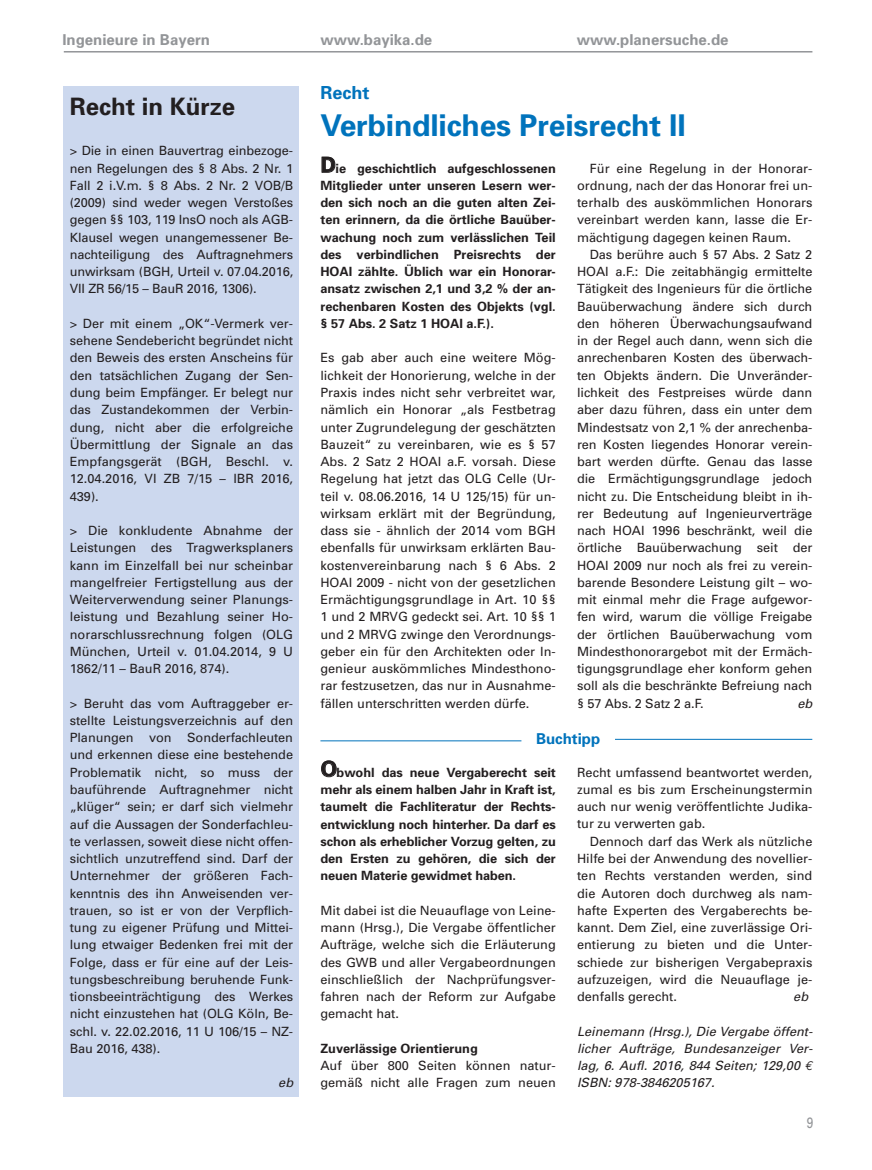
<style>
.page{position:relative;width:872px;height:1170px;background:#fff}
.page>*{position:absolute;margin:0;border:0;box-sizing:border-box;transform-origin:0 0}
.t1{font:700 30px "Univers";letter-spacing:-.005em;color:#0073bc}
.t2{font:700 24px "Univers";color:#231f20}
.t3{font:700 18px "Univers";color:#0073bc}
.t4{font:700 15px "Univers";color:#939598}
.t5{font:700 15px "Univers";color:#0073bc}
.t6{font:15px "Univers";color:#939598;scale:.8 1}
.t7{font:12.75px/17.2px "Univers";color:#231f20;text-align:justify}
.t8{font:700 12.75px/17.2px "Univers";color:#231f20;text-align:justify}
.t9{font:italic 12.75px/17.2px "Univers";color:#231f20;text-align:justify}
.s1{font-size:21px}
.s2{font-family:"Euro Mono"}
</style>
<div class="page">
<hr style="left:64px;top:51px;width:748px;height:2px;background:#939598">
<div style="left:64px;top:86px;width:235px;height:1010px;background:#ccd8ee"></div>
<hr style="left:320px;top:740px;width:201px;height:1px;background:#0073bc">
<hr style="left:615px;top:739px;width:197px;height:1px;background:#0073bc">
<p class="t4" style="left:62px;top:34px;width:149px">Ingenieure in Bayern</p>
<p class="t4" style="left:320px;top:35px;width:113px">www.bayika.de</p>
<p class="t4" style="left:577px;top:35px;width:153px">www.planersuche.de</p>
<h2 class="t2" style="left:70px;top:97px;width:167px">Recht in Kürze</h2>
<p class="t7" style="left:70px;top:143px;width:225px">&gt; Die in einen Bauvertrag einbezoge&shy;nen Regelungen des § 8 Abs. 2 Nr. 1<br>Fall 2 i.V.m. § 8 Abs. 2 Nr. 2 VOB/B (2009) sind weder wegen Verstoßes gegen §§ 103, 119 InsO noch als AGB-Klausel wegen unangemessener Be&shy;nachteiligung des Auftragnehmers unwirksam (BGH, Urteil v. 07.04.2016, VII ZR 56/15 – BauR 2016, 1306).</p>
<p class="t7" style="left:70px;top:316px;width:225px">&gt; Der mit einem „OK“-Vermerk ver&shy;sehene Sendebericht begründet nicht den Beweis des ersten Anscheins für den tatsächlichen Zugang der Sen&shy;dung beim Empfänger. Er belegt nur das Zustandekommen der Verbin&shy;dung, nicht aber die erfolgreiche Übermittlung der Signale an das Empfangsgerät (BGH, Beschl. v.<br>12.04.2016, VI ZB 7/15 – IBR 2016, 439).</p>
<p class="t7" style="left:70px;top:523px;width:225px">&gt; Die konkludente Abnahme der Leistungen des Tragwerksplaners kann im Einzelfall bei nur scheinbar mangelfreier Fertigstellung aus der Weiterverwendung seiner Planungs&shy;leistung und Bezahlung seiner Ho&shy;norarschlussrechnung folgen (OLG München, Urteil v. 01.04.2014, 9 U 1862/11 – BauR 2016, 874).</p>
<p class="t7" style="left:70px;top:695px;width:225px">&gt; Beruht das vom Auftraggeber er&shy;stellte Leistungsverzeichnis auf den Planungen von Sonderfachleuten und erkennen diese eine bestehende Problematik nicht, so muss der bauführende Auftragnehmer nicht „klüger“ sein; er darf sich vielmehr auf die Aussagen der Sonderfachleu&shy;te verlassen, soweit diese nicht offen&shy;sichtlich unzutreffend sind. Darf der Unternehmer der größeren Fach&shy;kenntnis des ihn Anweisenden ver&shy;trauen, so ist er von der Verpflich&shy;tung zu eigener Prüfung und Mittei&shy;lung etwaiger Bedenken frei mit der Folge, dass er für eine auf der Leis&shy;tungsbeschreibung beruhende Funk&shy;tionsbeeinträchtigung des Werkes nicht einzustehen hat (OLG Köln, Be&shy;schl. v. 22.02.2016, 11 U 106/15 – NZ-Bau 2016, 438).</p>
<p class="t9" style="left:278px;top:1075px;width:16px">eb</p>
<h3 class="t3" style="left:320px;top:86px;width:51px">Recht</h3>
<h1 class="t1" style="left:320px;top:114px;width:367px">Verbindliches Preisrecht II</h1>
<p class="t8" style="left:320px;top:160px;width:237px"><span class="s1">D</span>ie geschichtlich aufgeschlossenen Mitglieder unter unseren Lesern wer&shy;den sich noch an die guten alten Zei&shy;ten erinnern, da die örtliche Bauüber&shy;wachung noch zum verlässlichen Teil des verbindlichen Preisrechts der HOAI zählte. Üblich war ein Honorar&shy;ansatz zwischen 2,1 und 3,2 % der an&shy;rechenbaren Kosten des Objekts (vgl. § 57 Abs. 2 Satz 1 HOAI a.F.).</p>
<p class="t7" style="left:320px;top:350px;width:237px">Es gab aber auch eine weitere Mög&shy;lichkeit der Honorierung, welche in der Praxis indes nicht sehr verbreitet war, nämlich ein Honorar „als Festbetrag unter Zugrundelegung der geschätzten Bauzeit“ zu vereinbaren, wie es § 57<br>Abs. 2 Satz 2 HOAI a.F. vorsah. Diese Regelung hat jetzt das OLG Celle (Ur&shy;teil v. 08.06.2016, 14 U 125/15) für un&shy;wirksam erklärt mit der Begründung, dass sie - ähnlich der 2014 vom BGH ebenfalls für unwirksam erklärten Bau&shy;kostenvereinbarung nach § 6 Abs. 2<br>HOAI 2009 - nicht von der gesetzlichen Ermächtigungsgrundlage in Art. 10 §§ 1 und 2 MRVG gedeckt sei. Art. 10 §§ 1 und 2 MRVG zwinge den Verordnungs&shy;geber ein für den Architekten oder In&shy;genieur auskömmliches Mindesthono&shy;rar festzusetzen, das nur in Ausnahme&shy;fällen unterschritten werden dürfe.</p>
<p class="t7" style="left:577px;top:160px;width:237px;text-indent:13px">Für eine Regelung in der Honorar&shy;ordnung, nach der das Honorar frei un&shy;terhalb des auskömmlichen Honorars vereinbart werden kann, lasse die Er&shy;mächtigung dagegen keinen Raum.</p>
<p class="t7" style="left:577px;top:247px;width:237px;text-indent:13px">Das berühre auch § 57 Abs. 2 Satz 2<br>HOAI a.F.: Die zeitabhängig ermittelte Tätigkeit des Ingenieurs für die örtliche Bauüberwachung ändere sich durch den höheren Überwachungsaufwand in der Regel auch dann, wenn sich die anrechenbaren Kosten des überwach&shy;ten Objekts ändern. Die Unveränder&shy;lichkeit des Festpreises würde dann aber dazu führen, dass ein unter dem Mindestsatz von 2,1 % der anrechenba&shy;ren Kosten liegendes Honorar verein&shy;bart werden dürfte. Genau das lasse die Ermächtigungsgrundlage jedoch nicht zu. Die Entscheidung bleibt in ih&shy;rer Bedeutung auf Ingenieurverträge nach HOAI 1996 beschränkt, weil die örtliche Bauüberwachung seit der HOAI 2009 nur noch als frei zu verein&shy;barende Besondere Leistung gilt – wo&shy;mit einmal mehr die Frage aufgewor&shy;fen wird, warum die völlige Freigabe der örtlichen Bauüberwachung vom Mindesthonorargebot mit der Ermäch&shy;tigungsgrundlage eher konform gehen soll als die beschränkte Befreiung nach § 57 Abs. 2 Satz 2 a.F.</p>
<p class="t9" style="left:797px;top:695px;width:16px">eb</p>
<p class="t5" style="left:536px;top:732px;width:66px">Buchtipp</p>
<p class="t8" style="left:320px;top:764px;width:237px"><span class="s1">O</span>bwohl das neue Vergaberecht seit mehr als einem halben Jahr in Kraft ist, taumelt die Fachliteratur der Rechts&shy;entwicklung noch hinterher. Da darf es schon als erheblicher Vorzug gelten, zu den Ersten zu gehören, die sich der neuen Materie gewidmet haben.</p>
<p class="t7" style="left:320px;top:902px;width:237px">Mit dabei ist die Neuauflage von Leine&shy;mann (Hrsg.), Die Vergabe öffentlicher Aufträge, welche sich die Erläuterung des GWB und aller Vergabeordnungen einschließlich der Nachprüfungsver&shy;fahren nach der Reform zur Aufgabe gemacht hat.</p>
<p class="t8" style="left:320px;top:1040px;width:159px">Zuverlässige Orientierung</p>
<p class="t7" style="left:320px;top:1057px;width:237px">Auf über 800 Seiten können natur&shy;gemäß nicht alle Fragen zum neuen</p>
<p class="t7" style="left:577px;top:764px;width:237px">Recht umfassend beantwortet werden, zumal es bis zum Erscheinungstermin auch nur wenig veröffentlichte Judika&shy;tur zu verwerten gab.</p>
<p class="t7" style="left:577px;top:833px;width:237px;text-indent:13px">Dennoch darf das Werk als nützliche Hilfe bei der Anwendung des novellier&shy;ten Rechts verstanden werden, sind die Autoren doch durchweg als nam&shy;hafte Experten des Vergaberechts be&shy;kannt. Dem Ziel, eine zuverlässige Ori&shy;entierung zu bieten und die Unter&shy;schiede zur bisherigen Vergabepraxis aufzuzeigen, wird die Neuauflage je&shy;denfalls gerecht.</p>
<p class="t9" style="left:793px;top:988px;width:16px">eb</p>
<p class="t9" style="left:577px;top:1023px;width:237px">Leinemann (Hrsg.), Die Vergabe öffent&shy;licher Aufträge, Bundesanzeiger Ver&shy;lag, 6. Aufl. 2016, 844 Seiten; 129,00 <span class="s2">€ </span>ISBN: 978-3846205167.</p>
<p class="t6" style="left:806px;top:1116px;width:10px">9</p>
</div>
